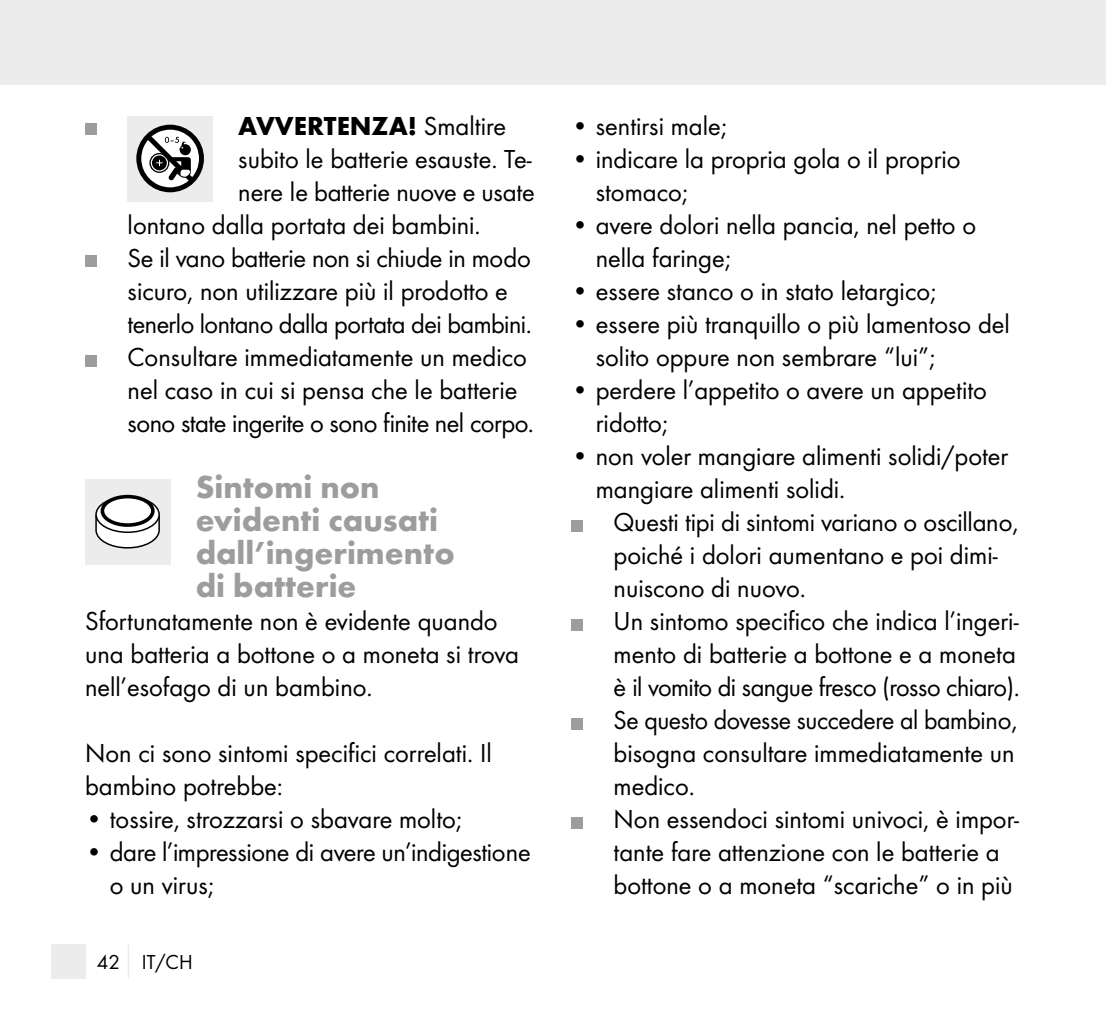
<style>
.page{position:relative;width:1106px;height:1021px;background:#fff}
.page>*{position:absolute;margin:0;border:0;box-sizing:border-box;transform-origin:0 0}
.t1{font:700 33px/33px "Futura";color:#9c9d9d}
.t2{font:27px/33px "Futura Boo";color:#000}
.t3{font:27px "Futura Boo";letter-spacing:-.02em;color:#000}
.t4{font:700 27px "Futura";color:#000}
.t5{font:21px "Futura Boo";color:#000}
.s1{font-family:"Futura Boo";font-weight:400}
</style>
<div class="page">
<div style="left:0;top:0;width:1106px;height:85px;background:#ececec"></div>
<div style="left:51px;top:944px;width:34px;height:34px;background:#ececec"></div>
<hr style="left:128px;top:944px;width:1px;height:34px;background:#ececec">
<div style="left:85px;top:124px;width:11px;height:11px;background:#9c9d9d"></div>
<div style="left:128px;top:116px;width:85px;height:85px;background:#ececec"></div>
<svg style="left:136px;top:125px;width:68px;height:67px"></svg>
<div style="left:85px;top:256px;width:11px;height:11px;background:#9c9d9d"></div>
<div style="left:85px;top:355px;width:11px;height:11px;background:#9c9d9d"></div>
<div style="left:85px;top:479px;width:85px;height:85px;background:#ececec"></div>
<svg style="left:95px;top:518px;width:65px;height:31px"></svg>
<svg style="left:96px;top:497px;width:63px;height:35px"></svg>
<div style="left:95px;top:496px;width:65px;height:37px;border:2px solid #000;border-radius:50%"></div>
<div style="left:102px;top:496px;width:51px;height:29px;background:#fff;border-radius:50%"></div>
<div style="left:101px;top:495px;width:54px;height:32px;border:4px solid #000;border-radius:50%"></div>
<div style="left:571px;top:520px;width:11px;height:11px;background:#9c9d9d"></div>
<div style="left:571px;top:619px;width:11px;height:11px;background:#9c9d9d"></div>
<div style="left:571px;top:718px;width:11px;height:11px;background:#9c9d9d"></div>
<div style="left:571px;top:817px;width:11px;height:11px;background:#9c9d9d"></div>
<p class="t4" style="left:238px;top:109px;width:269px">AVVERTENZA! <span class="s1">Smaltire</span></p>
<p class="t2" style="left:238px;top:142px;width:295px">subito le batterie esauste. Te-</p>
<p class="t2" style="left:238px;top:175px;width:298px">nere le batterie nuove e usate</p>
<p class="t2" style="left:128px;top:208px;width:354px">lontano dalla portata dei bambini.</p>
<p class="t2" style="left:128px;top:241px;width:405px">Se il vano batterie non si chiude in modo</p>
<p class="t2" style="left:128px;top:274px;width:382px">sicuro, non utilizzare più il prodotto e</p>
<p class="t3" style="left:128px;top:308px;width:406px">tenerlo lontano dalla portata dei bambini.</p>
<p class="t2" style="left:128px;top:340px;width:401px">Consultare immediatamente un medico</p>
<p class="t2" style="left:128px;top:373px;width:391px">nel caso in cui si pensa che le batterie</p>
<p class="t3" style="left:128px;top:407px;width:408px">sono state ingerite o sono finite nel corpo.</p>
<p class="t1" style="left:196px;top:470px;width:261px">Sintomi non evidenti causati dall’ingerimento di batterie</p>
<p class="t2" style="left:85px;top:604px;width:435px">Sfortunatamente non è evidente quando una batteria a bottone o a moneta si trova nell’esofago di un bambino.</p>
<p class="t2" style="left:85px;top:736px;width:408px">Non ci sono sintomi specifici correlati. Il bambino potrebbe:</p>
<p class="t2" style="left:85px;top:802px;width:378px">• tossire, strozzarsi o sbavare molto;</p>
<p class="t2" style="left:110px;top:835px;width:422px;text-indent:-25px">• dare l’impressione di avere un’indigestione o un virus;</p>
<p class="t5" style="left:97px;top:949px;width:97px">42 IT/CH</p>
<p class="t2" style="left:571px;top:109px;width:157px">• sentirsi male;</p>
<p class="t2" style="left:596px;top:142px;width:366px;text-indent:-25px">• indicare la propria gola o il proprio stomaco;</p>
<p class="t2" style="left:596px;top:208px;width:382px;text-indent:-25px">• avere dolori nella pancia, nel petto o nella faringe;</p>
<p class="t2" style="left:571px;top:274px;width:367px">• essere stanco o in stato letargico;</p>
<p class="t2" style="left:596px;top:307px;width:416px;text-indent:-25px">• essere più tranquillo o più lamentoso del solito oppure non sembrare “lui”;</p>
<p class="t2" style="left:596px;top:373px;width:393px;text-indent:-25px">• perdere l’appetito o avere un appetito ridotto;</p>
<p class="t2" style="left:596px;top:439px;width:414px;text-indent:-25px">• non voler mangiare alimenti solidi/poter mangiare alimenti solidi.</p>
<p class="t2" style="left:613px;top:505px;width:408px">Questi tipi di sintomi variano o oscillano, poiché i dolori aumentano e poi dimi&shy;nuiscono di nuovo.<br>Un sintomo specifico che indica l’ingeri&shy;mento di batterie a bottone e a moneta è il vomito di sangue fresco (rosso chiaro).<br>Se questo dovesse succedere al bambino, bisogna consultare immediatamente un medico.<br>Non essendoci sintomi univoci, è impor&shy;tante fare attenzione con le batterie a bottone o a moneta “scariche” o in più</p>
</div>
